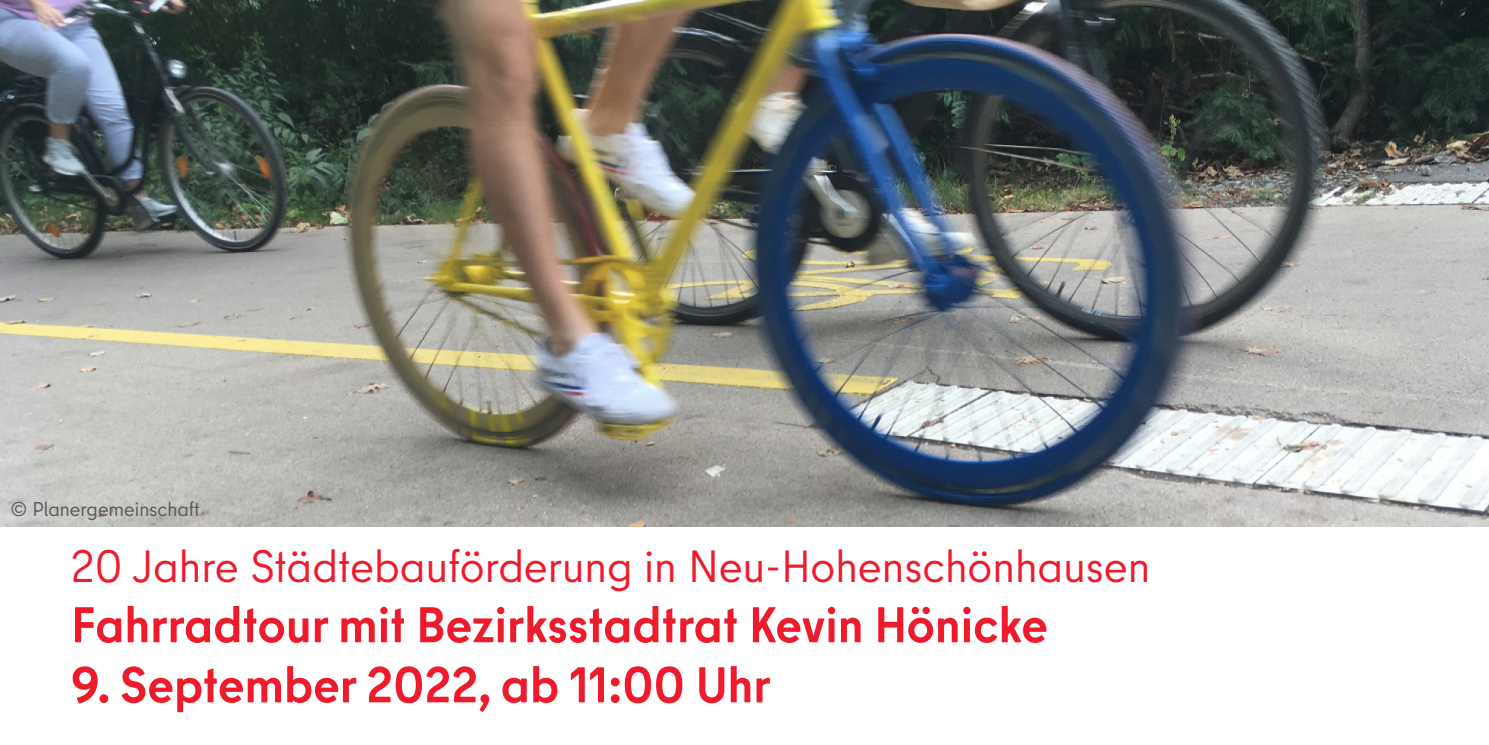
<style>
.page{position:relative;width:1489px;height:745px;background:#fff}
.page>*{position:absolute;margin:0;border:0;box-sizing:border-box;transform-origin:0 0}
._01_01_Vorne_Titel{font:700 50px "Berlin Type";color:#ee1b2d}
._01_02_Vorne_Unterti{font:45px "Berlin Type";color:#ee1b2d}
.Copy_9_5_pt{font:20px "Berlin Type";color:#57585a}
</style>
<div class="page">
<img style="left:0;top:0;width:1488px;height:526px">
<p class="Copy_9_5_pt" style="left:11px;top:496px;width:191px">© Planergemeinschaft</p>
<p class="_01_02_Vorne_Unterti" style="left:71px;top:538px;width:1080px">20 Jahre Städtebauförderung in Neu-Hohenschönhausen</p>
<p class="_01_01_Vorne_Titel" style="left:71px;top:592px;width:978px">Fahrradtour mit Bezirksstadtrat Kevin Hönicke</p>
<p class="_01_01_Vorne_Titel" style="left:71px;top:652px;width:701px">9. September 2022, ab 11:00 Uhr</p>
</div>
